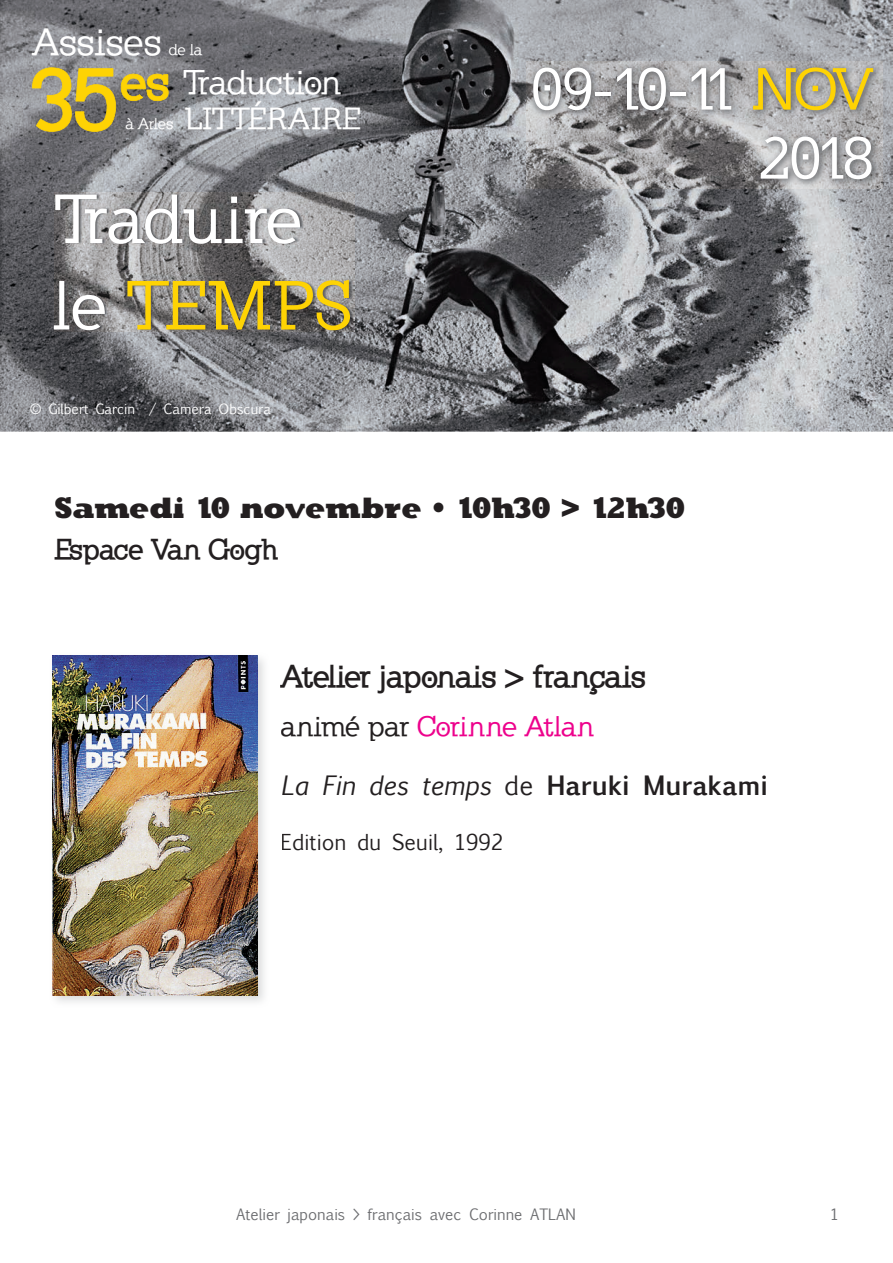
<style>
.page{position:relative;width:893px;height:1263px;background:#fff}
.page>*{position:absolute;margin:0;border:0;box-sizing:border-box;transform-origin:0 0}
.t1{font:700 89.25px "Klein Slabserif";color:#fed304}
.t2{font:500 72px/86.4px "Klein Slabserif";letter-spacing:-.01em;color:#fff}
.t3{font:500 61.5px/69px "Klein Slabserif";letter-spacing:-.07em;color:#fff;text-align:right}
.t4{font:500 40.05px "Klein Slabserif";color:#fff}
.t5{font:500 36.15px "Klein Slabserif";letter-spacing:-.025em;color:#fff}
.t6{font:700 33px "Klein Slabserif";color:#231f20}
.t7{font:500 32.25px "Klein Slabserif";color:#fff}
.t8{font:30px "Klein Slabserif Blax X";color:#231f20}
.t9{font:500 30px "Klein Slabserif";color:#ed028c}
.t10{font:700 30px "Klein Slabserif";color:#231f20}
.t11{font:700 25.5px "Euphemia UCAS";color:#231f20}
.t12{font:21px "Euphemia UCAS";color:#231f20}
.t13{font:500 16.5px "Klein Slabserif";color:#fff}
.t14{font:15px "Euphemia UCAS";color:#6c6d70}
.t15{font:13.5px "Euphemia UCAS";color:#fff}
.s1{color:#fed304}
.s2{color:#231f20}
.s3{font-weight:400;font-style:italic}
.s4{font-weight:400}
</style>
<div class="page">
<img style="left:0;top:0;width:893px;height:432px">
<svg style="left:32px;top:67px;width:137px;height:65px;background:#868377"></svg>
<img style="left:54px;top:193px;width:300px;height:139px">
<img style="left:526px;top:61px;width:357px;height:128px">
<img style="left:52px;top:655px;width:212px;height:347px">
<img style="left:53px;top:656px;width:204px;height:339px">
<h3 class="t4" style="left:32px;top:19px;width:131px">Assises</h3>
<p class="t13" style="left:169px;top:40px;width:35px">de la</p>
<h1 class="t1" style="left:30px;top:48px;width:141px">35<sup>es</sup></h1>
<p class="t13" style="left:125px;top:114px;width:50px">à Arles</p>
<h3 class="t5" style="left:183px;top:61px;width:160px">Traduction</h3>
<h3 class="t7" style="left:185px;top:100px;width:178px">LITTÉRAIRE</h3>
<h2 class="t2" style="left:54px;top:176px;width:301px">Traduire le <span class="s1">TEMPS</span></h2>
<p class="t15" style="left:30px;top:400px;width:243px">© Gilbert Garcin / Camera Obscura</p>
<h3 class="t3" style="left:531px;top:54px;width:344px">09-10-11 <span class="s1">NOV<br></span>2018</h3>
<h3 class="t8" style="left:54px;top:489px;width:633px">Samedi 10 novembre • 10h30 &gt; 12h30</h3>
<h3 class="t10" style="left:54px;top:531px;width:226px">Espace Van Gogh</h3>
<h3 class="t6" style="left:281px;top:657px;width:367px">Atelier japonais &gt; français</h3>
<h3 class="t9" style="left:281px;top:709px;width:315px"><span class="s2">animé par</span> Corinne Atlan</h3>
<h3 class="t11" style="left:281px;top:766px;width:489px"><span class="s3">La Fin des temps</span> <span class="s4">de</span> Haruki Murakami</h3>
<h3 class="t12" style="left:281px;top:827px;width:224px">Edition du Seuil, 1992</h3>
<p class="t14" style="left:236px;top:1204px;width:341px">Atelier japonais &gt; français avec Corinne ATLAN</p>
<p class="t14" style="left:830px;top:1204px;width:10px">1</p>
</div>
